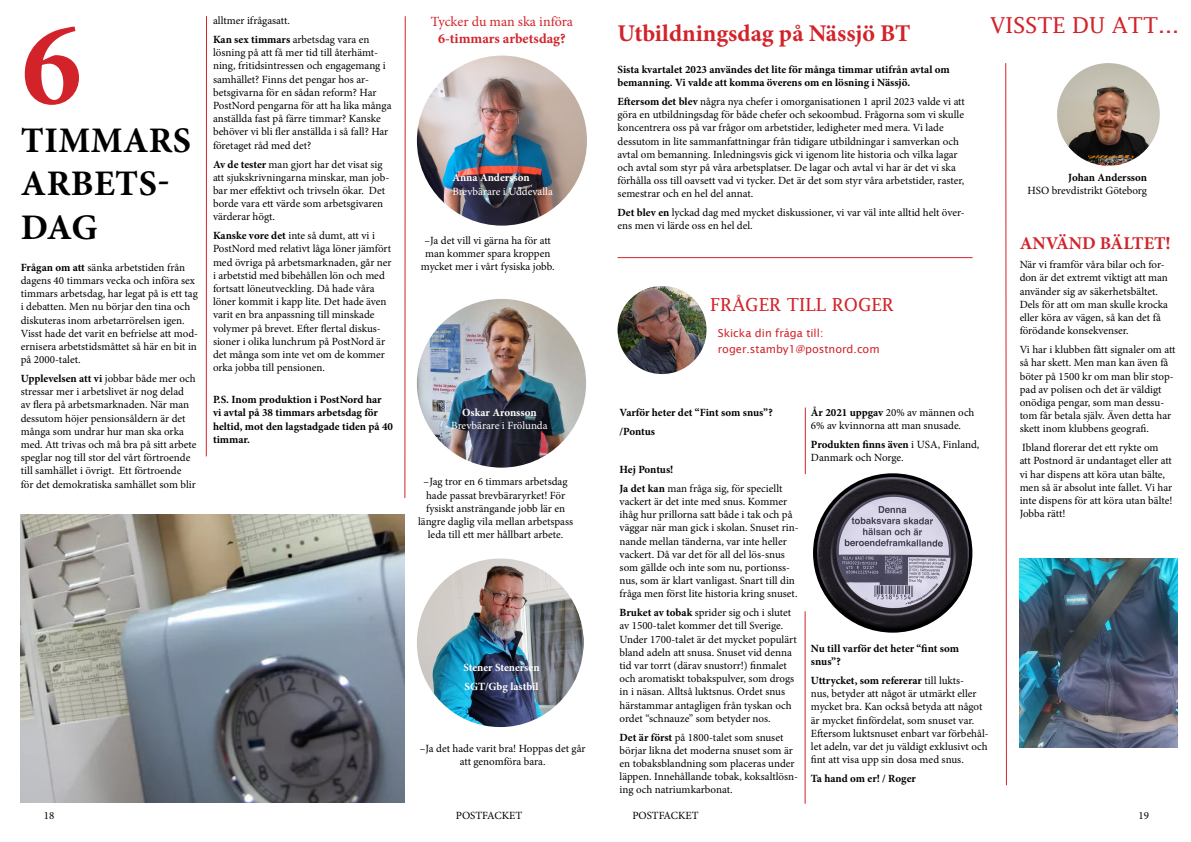
<style>
.page{position:relative;width:1191px;height:842px;background:#fff}
.page>*{position:absolute;margin:0;border:0;box-sizing:border-box;transform-origin:0 0}
.t1{font:700 120px "Minion Pro";color:#d2232a}
.t2{font:700 36px/43.2px "Minion Pro";color:#000}
.t3{font:700 24px "Minion Pro";color:#d2232a}
.t4{font:22px "Lucida Fax";color:#d2232a}
.t5{font:18px "Lucida Fax";color:#d2232a}
.t6{font:700 18px "Minion Pro";color:#d2232a}
.t7{font:14px "Minion Pro";letter-spacing:-.005em;color:#d2232a}
.t8{font:700 14px "Minion Pro";color:#d2232a}
.t9{font:11px/13.2px "Minion Pro";color:#000}
.t10{font:700 11px/13.2px "Minion Pro";color:#000}
.t11{font:700 11px/18.9px "Minion Pro";letter-spacing:-.005em;color:#fff}
.t12{font:11px/16px "Lucida Sans";color:#d2232a}
.t13{font:11px "Minion Pro";color:#fff}
.s1{font-weight:700}
</style>
<div class="page">
<img style="left:21px;top:514px;width:383px;height:288px">
<hr style="left:206px;top:16px;width:1px;height:440px;background:#d2232a">
<svg style="left:404px;top:16px;width:2px;height:482px"></svg>
<img style="left:417px;top:56px;width:170px;height:170px;border-radius:85px">
<img style="left:617px;top:286px;width:89px;height:88px">
<img style="left:1057px;top:63px;width:102px;height:103px;border-radius:51px">
<img style="left:417px;top:299px;width:169px;height:169px;border-radius:84px">
<img style="left:1019px;top:558px;width:158px;height:189px">
<svg style="left:1005px;top:63px;width:2px;height:723px"></svg>
<hr style="left:617px;top:257px;width:355px;height:1px;background:#d2232a">
<img style="left:417px;top:558px;width:166px;height:169px">
<hr style="left:805px;top:407px;width:1px;height:67px;background:#d2232a">
<img style="left:813px;top:473px;width:159px;height:160px;border-radius:80px">
<hr style="left:804px;top:611px;width:1px;height:193px;background:#d2232a">
<svg style="left:848px;top:582px;width:57px;height:25px"></svg>
<h1 class="t1" style="left:21px;top:-19px;width:61px">6</h1>
<h2 class="t2" style="left:21px;top:119px;width:25px">timmars arbets</h2>
<h2 class="t2" style="left:157px;top:162px;width:14px">-</h2>
<h2 class="t2" style="left:21px;top:205px;width:26px">dag</h2>
<p class="t9" style="left:21px;top:261px;width:179px"><span class="s1">Frågan om att</span> sänka arbetstiden från dagens 40 timmars vecka och införa sex timmars arbetsdag, har legat på is ett tag i debatten. Men nu börjar den tina och diskuteras inom arbetarrörelsen igen.<br>Visst hade det varit en befrielse att mod&shy;ernisera arbetstidsmåttet så här en bit in på 2000-talet.</p>
<p class="t9" style="left:21px;top:372px;width:177px"><span class="s1">Upplevelsen att vi</span> jobbar både mer och stressar mer i arbetslivet är nog delad av flera på arbetsmarknaden. När man dessutom höjer pensionsåldern är det många som undrar hur man ska orka med. Att trivas och må bra på sitt arbete speglar nog till stor del vårt förtroende till samhället i övrigt. Ett förtroende för det demokratiska samhället som blir</p>
<p class="t9" style="left:213px;top:11px;width:158px;line-height:18.9px">alltmer ifrågasatt.<br><span class="s1">Kan sex timmars</span> arbetsdag vara en</p>
<p class="t9" style="left:213px;top:46px;width:180px">lösning på att få mer tid till återhämt&shy;ning, fritidsintressen och engagemang i samhället? Finns det pengar hos ar&shy;betsgivarna för en sådan reform? Har PostNord pengarna för att ha lika många anställda fast på färre timmar? Kanske behöver vi bli fler anställda i så fall? Har företaget råd med det?</p>
<p class="t9" style="left:213px;top:157px;width:178px"><span class="s1">Av de tester</span> man gjort har det visat sig att sjukskrivningarna minskar, man job&shy;bar mer effektivt och trivseln ökar. Det borde vara ett värde som arbetsgivaren värderar högt.</p>
<p class="t9" style="left:213px;top:229px;width:180px"><span class="s1">Kanske vore det</span> inte så dumt, att vi i PostNord med relativt låga löner jämfört med övriga på arbetsmarknaden, går ner i arbetstid med bibehållen lön och med fortsatt löneutveckling. Då hade våra löner kommit i kapp lite. Det hade även varit en bra anpassning till minskade volymer på brevet. Efter flertal diskus&shy;sioner i olika lunchrum på PostNord är det många som inte vet om de kommer orka jobba till pensionen.</p>
<p class="t10" style="left:213px;top:393px;width:182px">P.S. Inom produktion i PostNord har<br>vi avtal på 38 timmars arbetsdag för heltid, mot den lagstadgade tiden på 40 timmar.</p>
<p class="t7" style="left:431px;top:13px;width:144px">Tycker du man ska införa</p>
<p class="t8" style="left:438px;top:29px;width:129px">6-timmars arbetsdag?</p>
<p class="t11" style="left:452px;top:168px;width:79px">Anna Andersson</p>
<p class="t13" style="left:452px;top:184px;width:102px">Brevbärare i Uddevalla</p>
<p class="t9" style="left:421px;top:234px;width:135px;text-align:center">–Ja det vill vi gärna ha för att man kommer spara kroppen mycket mer i vårt fysiska jobb.</p>
<p class="t11" style="left:462px;top:403px;width:76px">Oskar Aronsson</p>
<p class="t13" style="left:451px;top:419px;width:98px">Brevbärare i Frölunda</p>
<p class="t9" style="left:418px;top:475px;width:156px;text-align:center">–Jag tror en 6 timmars arbetsdag hade passat brevbäraryrket! För fysiskt ansträngande jobb lär en längre daglig vila mellan arbetspass leda till ett mer hållbart arbete.</p>
<p class="t11" style="left:463px;top:658px;width:78px">Stener Stenersen<br>SGT/Gbg lastbil</p>
<p class="t9" style="left:420px;top:742px;width:167px;text-align:center">–Ja det hade varit bra! Hoppas det går att genomföra bara.</p>
<h3 class="t3" style="left:617px;top:16px;width:294px">Utbildningsdag på Nässjö BT</h3>
<p class="t10" style="left:617px;top:63px;width:334px">Sista kvartalet 2023 användes det lite för många timmar utifrån avtal om bemanning. Vi valde att komma överens om en lösning i Nässjö.</p>
<p class="t9" style="left:617px;top:95px;width:349px"><span class="s1">Eftersom det blev</span> några nya chefer i omorganisationen 1 april 2023 valde vi att göra en utbildningsdag för både chefer och sekoombud. Frågorna som vi skulle koncentrera oss på var frågor om arbetstider, ledigheter med mera. Vi lade dessutom in lite sammanfattningar från tidigare utbildningar i samverkan och avtal om bemanning. Inledningsvis gick vi igenom lite historia och vilka lagar och avtal som styr på våra arbetsplatser. De lagar och avtal vi har är det vi ska förhålla oss till oavsett vad vi tycker. Det är det som styr våra arbetstider, raster, semestrar och en hel del annat.</p>
<p class="t9" style="left:617px;top:206px;width:349px"><span class="s1">Det blev en</span> lyckad dag med mycket diskussioner, vi var väl inte alltid helt över&shy;ens men vi lärde oss en hel del.</p>
<h3 class="t4" style="left:990px;top:12px;width:190px">VISSTE DU ATT...</h3>
<p class="t10" style="left:1068px;top:171px;width:80px">Johan Andersson</p>
<p class="t9" style="left:1027px;top:184px;width:121px">HSO brevdistrikt Göteborg</p>
<h3 class="t5" style="left:710px;top:294px;width:185px">FRÅGER TILL ROGER</h3>
<p class="t12" style="left:717px;top:325px;width:163px">Skicka din fråga till: roger.stamby1@postnord.com</p>
<p class="t10" style="left:619px;top:403px;width:155px;line-height:18.9px">Varför heter det “Fint som snus”? /Pontus</p>
<p class="t9" style="left:619px;top:460px;width:164px;line-height:18.9px"><span class="s1">Hej Pontus!<br>Ja det kan</span> man fråga sig, för speciellt</p>
<p class="t9" style="left:619px;top:495px;width:181px">vackert är det inte med snus. Kommer ihåg hur prillorna satt både i tak och på väggar när man gick i skolan. Snuset rin&shy;nande mellan tänderna, var inte heller vackert. Då var det för all del lös-snus som gällde och inte som nu, portionss&shy;nus, som är klart vanligast. Snart till din fråga men först lite historia kring snuset.</p>
<p class="t9" style="left:619px;top:606px;width:179px"><span class="s1">Bruket av tobak</span> sprider sig och i slutet av 1500-talet kommer det till Sverige.<br>Under 1700-talet är det mycket populärt bland adeln att snusa. Snuset vid denna tid var torrt (därav snustorr!) finmalet och aromatiskt tobakspulver, som drogs in i näsan. Alltså luktsnus. Ordet snus härstammar antagligen från tyskan och ordet “schnauze” som betyder nos.</p>
<p class="t9" style="left:619px;top:731px;width:180px"><span class="s1">Det är först</span> på 1800-talet som snuset börjar likna det moderna snuset som är en tobaksblandning som placeras under läppen. Innehållande tobak, koksaltlösn&shy;ing och natriumkarbonat.</p>
<p class="t9" style="left:811px;top:406px;width:165px"><span class="s1">År 2021 uppgav</span> 20% av männen och<br>6% av kvinnorna att man snusade.</p>
<p class="t9" style="left:811px;top:438px;width:170px"><span class="s1">Produkten finns även</span> i USA, Finland,<br>Danmark och Norge.</p>
<p class="t10" style="left:811px;top:642px;width:150px">Nu till varför det heter “fint som snus”?</p>
<p class="t9" style="left:811px;top:674px;width:179px"><span class="s1">Uttrycket, som refererar</span> till lukts-<br>nus, betyder att något är utmärkt eller mycket bra. Kan också betyda att något är mycket finfördelat, som snuset var.<br>Eftersom luktsnuset enbart var förbehål&shy;let adeln, var det ju väldigt exklusivt och fint att visa upp sin dosa med snus.</p>
<p class="t10" style="left:811px;top:772px;width:106px">Ta hand om er! / Roger</p>
<h3 class="t6" style="left:1019px;top:231px;width:153px">ANVÄND BÄLTET!</h3>
<p class="t9" style="left:1019px;top:258px;width:150px">När vi framför våra bilar och for&shy;don är det extremt viktigt att man använder sig av säkerhetsbältet.<br>Dels för att om man skulle krocka eller köra av vägen, så kan det få förödande konsekvenser.</p>
<p class="t9" style="left:1019px;top:343px;width:157px">Vi har i klubben fått signaler om att så har skett. Men man kan även få böter på 1500 kr om man blir stop&shy;pad av polisen och det är väldigt onödiga pengar, som man dessu&shy;tom får betala själv. Även detta har skett inom klubbens geografi.</p>
<p class="t9" style="left:1019px;top:441px;width:154px">Ibland florerar det ett rykte om<br>att Postnord är undantaget eller att vi har dispens att köra utan bälte, men så är absolut inte fallet. Vi har inte dispens för att köra utan bälte!<br>Jobba rätt!</p>
<p class="t9" style="left:44px;top:809px;width:12px">18</p>
<p class="t9" style="left:456px;top:809px;width:68px">POSTFACKET</p>
<p class="t9" style="left:632px;top:809px;width:68px">POSTFACKET</p>
<p class="t9" style="left:1138px;top:809px;width:12px">19</p>
</div>
